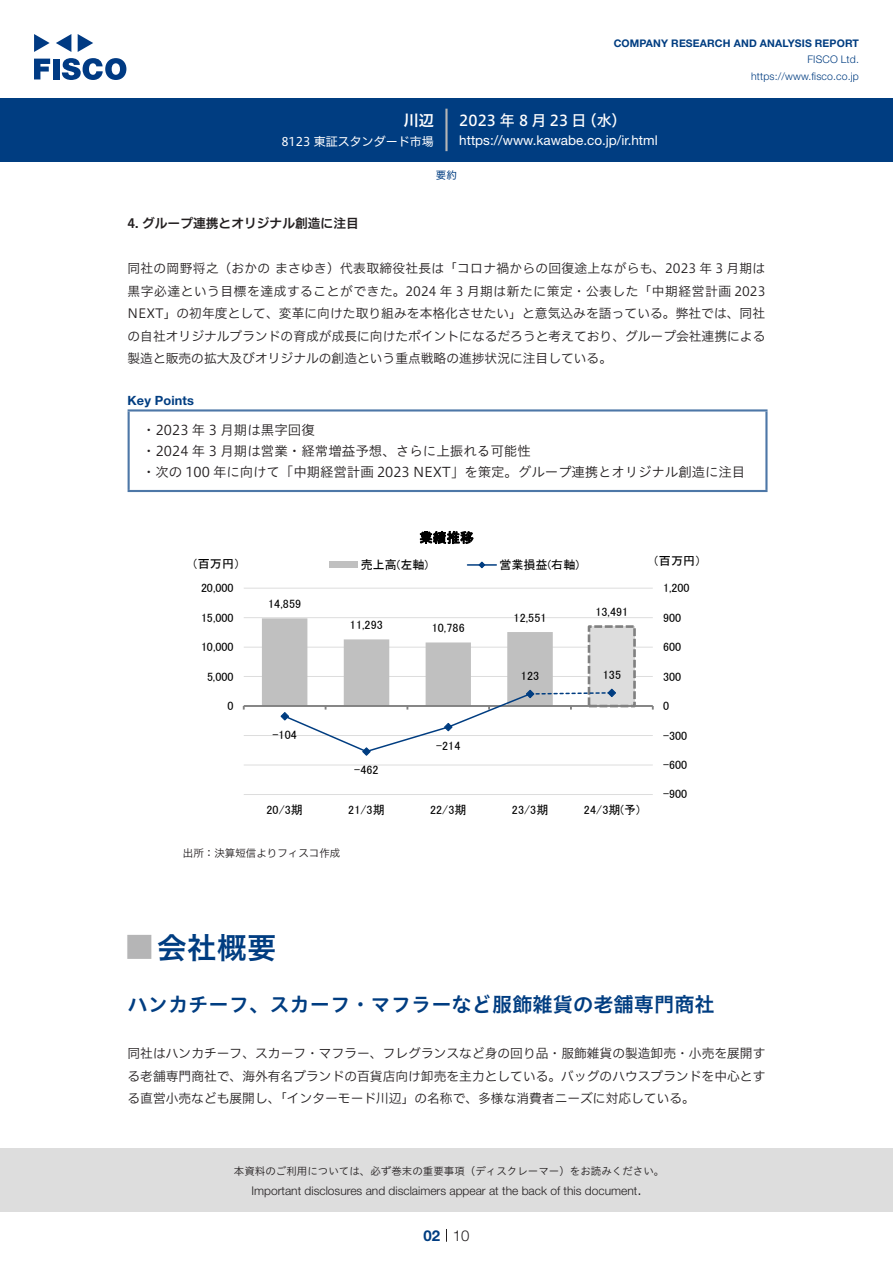
<style>
.page{position:relative;width:893px;height:1263px;background:#fff}
.page>*{position:absolute;margin:0;border:0;box-sizing:border-box;transform-origin:0 0}
.t1{font:30px "Hiragino UD Sans Std N W6";color:#003d81}
.t2{font:24px "Hiragino UD Sans Std N W6";color:#b5b5b6}
.中タイトル{font:20.25px "Hiragino UD Sans Std W6";color:#003d81}
.t3{font:15px "Hiragino UD Sans F Std N W5";letter-spacing:.21em;color:#fff}
.t4{font:300 15px "Helvetica Neue LT Std";color:#231f20}
.t5{font:15px "Hiragino UD Sans F Std N W6";color:#fff}
.t6{font:700 15px "Helvetica Neue LT Std";color:#003d81}
.Key_Points_中{font:13.5px "Hiragino UD Sans Std W3";letter-spacing:-.005em;color:#231f20}
.t7{font:13.5px "Helvetica Neue LT Std";color:#fff}
.t8{font:13.5px "MS P Gothic";color:#000}
.本文{font:12.75px/22.5px "Hiragino UD Sans F Std N W3";color:#231f20;text-align:justify}
.小タイトル{font:12.75px "Hiragino UD Sans F Std N W6";color:#231f20}
.Key_Points{font:700 12.75px "Helvetica Neue LT Std";letter-spacing:.015em;color:#003d81}
.t9{font:12.15px "MS P Gothic";letter-spacing:-.005em;color:#000}
.t10{font:12px "MS P Gothic";letter-spacing:.005em;color:#000}
.t11{font:300 12px "Helvetica Neue LT Std";color:#231f20}
.t12{font:12px "Hiragino UD Sans F Std N W4";color:#fff}
.t13{font:10.5px "Hiragino UD Sans Std W3";color:#231f20}
.t14{font:700 10.5px "Helvetica Neue LT Std";letter-spacing:.015em;color:#003d81}
.t15{font:300 10.5px/16.5px "Helvetica Neue LT Std";letter-spacing:.015em;color:#003d81;text-align:right}
.表組み基本スタイル{font:10.5px "Hiragino UD Sans F Std N W3";color:#231f20}
.ヘッダー{font:10.5px "Hiragino UD Sans F Std N W4";color:#003d81}
</style>
<div class="page">
<div style="left:0;top:1148px;width:893px;height:64px;background:#ddd"></div>
<svg style="left:34px;top:59px;width:16px;height:20px"></svg>
<div style="left:53px;top:59px;width:6px;height:20px;background:#003a83"></div>
<svg style="left:62px;top:58px;width:64px;height:22px"></svg>
<svg style="left:34px;top:34px;width:16px;height:18px"></svg>
<svg style="left:78px;top:34px;width:15px;height:18px"></svg>
<svg style="left:56px;top:34px;width:15px;height:18px"></svg>
<div style="left:0;top:98px;width:893px;height:64px;background:#003d81"></div>
<hr style="left:445px;top:109px;width:3px;height:42px;background:#b5b5b6">
<svg style="left:446px;top:1229px;width:1px;height:13px"></svg>
<hr style="left:128px;top:411px;width:2px;height:79px;background:#4d77a7">
<hr style="left:128px;top:409px;width:639px;height:2px;background:#4d77a7">
<hr style="left:765px;top:411px;width:2px;height:79px;background:#4d77a7">
<hr style="left:128px;top:490px;width:639px;height:2px;background:#4d77a7">
<hr style="left:244px;top:794px;width:409px;height:1px;background:#ddd">
<hr style="left:244px;top:765px;width:409px;height:1px;background:#ddd">
<hr style="left:244px;top:735px;width:409px;height:1px;background:#ddd">
<hr style="left:244px;top:676px;width:409px;height:1px;background:#ddd">
<hr style="left:244px;top:647px;width:409px;height:1px;background:#ddd">
<hr style="left:244px;top:617px;width:409px;height:1px;background:#ddd">
<hr style="left:244px;top:588px;width:409px;height:1px;background:#ddd">
<div style="left:589px;top:626px;width:45px;height:80px;background:#ddd"></div>
<div style="left:588px;top:625px;width:48px;height:82px;border:3px dashed #808080"></div>
<hr style="left:244px;top:705px;width:409px;height:2px;background:#808080">
<svg style="left:262px;top:618px;width:355px;height:138px"></svg>
<div style="left:329px;top:562px;width:29px;height:6px;background:#c0c0c0"></div>
<hr style="left:467px;top:564px;width:29px;height:2px;background:#003d81">
<svg style="left:478px;top:561px;width:8px;height:8px"></svg>
<p class="t5" style="left:404px;top:109px;width:31px">川辺</p>
<p class="t12" style="left:281px;top:132px;width:154px">8123 東証スタンダード市場</p>
<p class="t14" style="left:614px;top:37px;width:247px">COMPANY RESEARCH AND ANALYSIS REPORT</p>
<p class="t15" style="left:751px;top:51px;width:109px">FISCO Ltd. https://www.fisco.co j p.</p>
<p class="t3" style="left:582px;top:109px;width:46px">（水(</p>
<p class="t3" style="left:459px;top:109px;width:129px">2023年8月23日</p>
<p class="t7" style="left:459px;top:132px;width:200px">https://www.kawabe.co j p. .i r/ html</p>
<p class="ヘッダー" style="left:436px;top:167px;width:22px">要約</p>
<p class="小タイトル" style="left:128px;top:214px;width:233px">4. グループ連携とオリジナル創造に注目</p>
<p class="本文" style="left:128px;top:256px;width:639px">同社の岡野将之（おかのまさゆき）代表取締役社長は「コロナ禍からの回復途上ながらも、2023 年 3 月期は黒字必達という目標を達成することができた。2024 年 3 月期は新たに策定・公表した「中期経営計画 2023<br>NEXT」の初年度として、変革に向けた取り組みを本格化させたい」と意気込みを語っている。弊社では、同社の自社オリジナルブランドの育成が成長に向けたポイントになるだろうと考えており、グループ会社連携による製造と販売の拡大及びオリジナルの創造という重点戦略の進捗状況に注目している。</p>
<p class="Key_Points" style="left:128px;top:393px;width:68px">Key Points</p>
<p class="Key_Points_中" style="left:142px;top:420px;width:174px">・2023 年 3 月期は黒字回復</p>
<p class="Key_Points_中" style="left:142px;top:441px;width:390px">・2024 年 3 月期は営業・経常増益予想、さらに上振れる可能性</p>
<p class="Key_Points_中" style="left:142px;top:461px;width:605px">・次の 100 年に向けて「中期経営計画 2023 NEXT」を策定。グループ連携とオリジナル創造に注目</p>
<p class="t8" style="left:419px;top:531px;width:56px">業績推移</p>
<p class="t10" style="left:192px;top:558px;width:50px">（百万円(</p>
<p class="t10" style="left:653px;top:555px;width:50px">（百万円）</p>
<p class="t9" style="left:361px;top:558px;width:69px">売上高(左軸)</p>
<p class="t9" style="left:499px;top:558px;width:81px">営業損益(右軸(</p>
<p class="t10" style="left:201px;top:582px;width:34px">20,000</p>
<p class="t10" style="left:663px;top:582px;width:28px">1,200</p>
<p class="t10" style="left:201px;top:611px;width:34px">15,000</p>
<p class="t9" style="left:268px;top:598px;width:35px">14,859</p>
<p class="t10" style="left:350px;top:619px;width:34px">11,293</p>
<p class="t10" style="left:432px;top:622px;width:34px">10,786</p>
<p class="t10" style="left:514px;top:611px;width:34px">12,551</p>
<p class="t10" style="left:595px;top:606px;width:34px">13,491</p>
<p class="t10" style="left:663px;top:611px;width:20px">900</p>
<p class="t10" style="left:201px;top:641px;width:34px">10,000</p>
<p class="t10" style="left:663px;top:641px;width:20px">600</p>
<p class="t10" style="left:207px;top:670px;width:28px">5,000</p>
<p class="t10" style="left:521px;top:670px;width:20px">123</p>
<p class="t10" style="left:603px;top:668px;width:20px">135</p>
<p class="t10" style="left:663px;top:670px;width:20px">300</p>
<p class="t10" style="left:227px;top:700px;width:8px">0</p>
<p class="t10" style="left:663px;top:700px;width:8px">0</p>
<p class="t10" style="left:272px;top:728px;width:26px">-104</p>
<p class="t10" style="left:436px;top:739px;width:26px">-214</p>
<p class="t10" style="left:663px;top:729px;width:26px">-300</p>
<p class="t9" style="left:354px;top:764px;width:26px">-462</p>
<p class="t10" style="left:663px;top:759px;width:26px">-600</p>
<p class="t10" style="left:663px;top:788px;width:26px">-900</p>
<p class="t10" style="left:266px;top:803px;width:38px">20/3期</p>
<p class="t10" style="left:348px;top:803px;width:38px">21/3期</p>
<p class="t10" style="left:430px;top:803px;width:38px">22/3期</p>
<p class="t10" style="left:512px;top:803px;width:38px">23/3期</p>
<p class="t10" style="left:584px;top:803px;width:57px">24/3期予( (</p>
<p class="表組み基本スタイル" style="left:183px;top:845px;width:159px">出所：決算短信よりフィスコ作成</p>
<p class="t1" style="left:157px;top:924px;width:121px">会社概要</p>
<p class="t2" style="left:128px;top:929px;width:25px">█</p>
<p class="中タイトル" style="left:128px;top:989px;width:589px">ハンカチーフ、スカーフ・マフラーなど服飾雑貨の老舗専門商社</p>
<p class="本文" style="left:128px;top:1041px;width:639px">同社はハンカチーフ、スカーフ・マフラー、フレグランスなど身の回り品・服飾雑貨の製造卸売・小売を展開する老舗専門商社で、海外有名ブランドの百貨店向け卸売を主力としている。バッグのハウスブランドを中心とする直営小売なども展開し、「インターモード川辺」の名称で、多様な消費者ニーズに対応している。</p>
<p class="t13" style="left:234px;top:1163px;width:432px">本資料のご利用については、必ず巻末の重要事項（ディスクレーマー）をお読みください。</p>
<p class="t4" style="left:637px;top:1180px;width:6px">.</p>
<p class="t11" style="left:251px;top:1183px;width:387px">Important disclosures and disclaimers appear at the back of this document</p>
<p class="t6" style="left:423px;top:1226px;width:18px">02</p>
<p class="t4" style="left:453px;top:1226px;width:18px">10</p>
</div>
